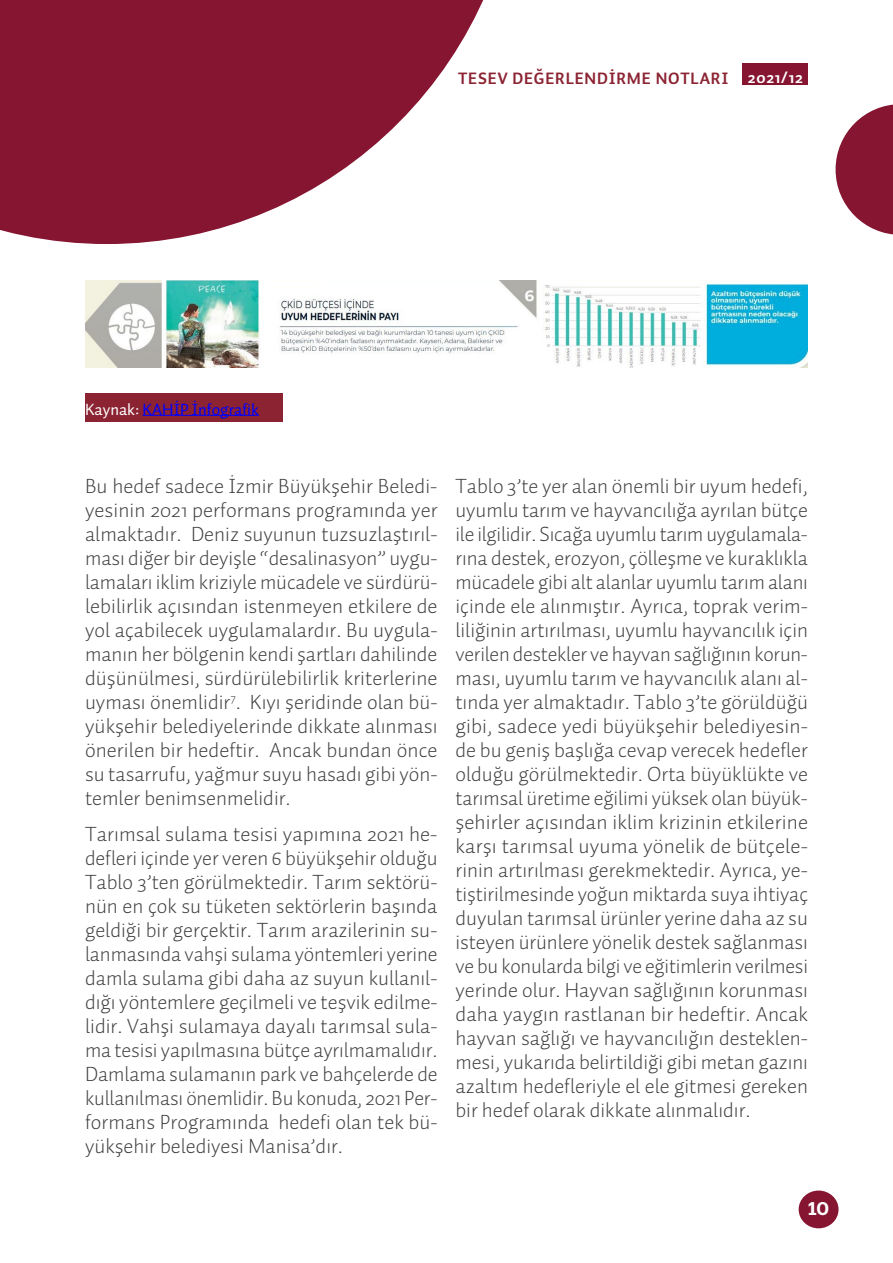
<style>
.page{position:relative;width:893px;height:1263px;background:#fff}
.page>*{position:absolute;margin:0;border:0;box-sizing:border-box;transform-origin:0 0}
._2020_FES_Normal_TR{font:300 21px/24px "Auto 2 TR";color:#3e3e3f;text-align:justify}
.Paragraf_Stili_1{font:600 18px "Produkt";color:#fff}
.t1{font:700 16.65px "Auto 2 TR";letter-spacing:.05em;color:#fff}
.t2{font:700 16.5px "Auto 2 TR";letter-spacing:.05em;color:#8b2332}
.t3{font:16.5px "Auto 2 TR";color:#00f}
.s1{color:#fff}
</style>
<div class="page">
<svg style="left:0;top:0;width:484px;height:244px;fill:#861531"></svg>
<svg style="left:836px;top:104px;width:57px;height:131px"></svg>
<div style="left:743px;top:64px;width:65px;height:21px;background:#861531"></div>
<div style="left:799px;top:1190px;width:39px;height:38px;background:#861531;border-radius:50%"></div>
<img style="left:85px;top:280px;width:723px;height:88px">
<div style="left:85px;top:393px;width:198px;height:28px;background:#8b2332"></div>
<hr style="left:143px;top:415px;width:116px;height:1px;background:#00f">
<p class="t2" style="left:458px;top:68px;width:272px">TESEV DEĞERLENDİRME NOTLARI</p>
<p class="t1" style="left:748px;top:66px;width:56px">2021/12</p>
<p class="t3" style="left:85px;top:399px;width:175px"><span class="s1">Kaynak:</span> KAHİP İnfografik</p>
<p class="_2020_FES_Normal_TR" style="left:85px;top:474px;width:354px">Bu hedef sadece İzmir Büyükşehir Beledi&shy;yesinin 2021 performans programında yer almaktadır. Deniz suyunun tuzsuzlaştırıl&shy;ması diğer bir deyişle “desalinasyon” uygu&shy;lamaları iklim kriziyle mücadele ve sürdürü&shy;lebilirlik açısından istenmeyen etkilere de yol açabilecek uygulamalardır. Bu uygula&shy;manın her bölgenin kendi şartları dahilinde düşünülmesi, sürdürülebilirlik kriterlerine uyması önemlidir<sup>7</sup>. Kıyı şeridinde olan bü&shy;yükşehir belediyelerinde dikkate alınması önerilen bir hedeftir. Ancak bundan önce su tasarrufu, yağmur suyu hasadı gibi yön&shy;temler benimsenmelidir.</p>
<p class="_2020_FES_Normal_TR" style="left:85px;top:822px;width:354px">Tarımsal sulama tesisi yapımına 2021 he&shy;defleri içinde yer veren 6 büyükşehir olduğu Tablo 3’ten görülmektedir. Tarım sektörü&shy;nün en çok su tüketen sektörlerin başında geldiği bir gerçektir. Tarım arazilerinin su&shy;lanmasında vahşi sulama yöntemleri yerine damla sulama gibi daha az suyun kullanıl&shy;dığı yöntemlere geçilmeli ve teşvik edilme&shy;lidir. Vahşi sulamaya dayalı tarımsal sula&shy;ma tesisi yapılmasına bütçe ayrılmamalıdır.<br>Damlama sulamanın park ve bahçelerde de kullanılması önemlidir. Bu konuda, 2021 Per&shy;formans Programında hedefi olan tek bü&shy;yükşehir belediyesi Manisa’dır.</p>
<p class="_2020_FES_Normal_TR" style="left:455px;top:474px;width:354px">Tablo 3’te yer alan önemli bir uyum hedefi, uyumlu tarım ve hayvancılığa ayrılan bütçe ile ilgilidir. Sıcağa uyumlu tarım uygulamala&shy;rına destek, erozyon, çölleşme ve kuraklıkla mücadele gibi alt alanlar uyumlu tarım alanı içinde ele alınmıştır. Ayrıca, toprak verim&shy;liliğinin artırılması, uyumlu hayvancılık için verilen destekler ve hayvan sağlığının korun&shy;ması, uyumlu tarım ve hayvancılık alanı al&shy;tında yer almaktadır. Tablo 3’te görüldüğü gibi, sadece yedi büyükşehir belediyesin&shy;de bu geniş başlığa cevap verecek hedefler olduğu görülmektedir. Orta büyüklükte ve tarımsal üretime eğilimi yüksek olan büyük&shy;şehirler açısından iklim krizinin etkilerine karşı tarımsal uyuma yönelik de bütçele&shy;rinin artırılması gerekmektedir. Ayrıca, ye&shy;tiştirilmesinde yoğun miktarda suya ihtiyaç duyulan tarımsal ürünler yerine daha az su isteyen ürünlere yönelik destek sağlanması ve bu konularda bilgi ve eğitimlerin verilmesi yerinde olur. Hayvan sağlığının korunması daha yaygın rastlanan bir hedeftir. Ancak hayvan sağlığı ve hayvancılığın desteklen&shy;mesi, yukarıda belirtildiği gibi metan gazını azaltım hedefleriyle el ele gitmesi gereken bir hedef olarak dikkate alınmalıdır.</p>
<p class="Paragraf_Stili_1" style="left:808px;top:1196px;width:23px">10</p>
</div>
